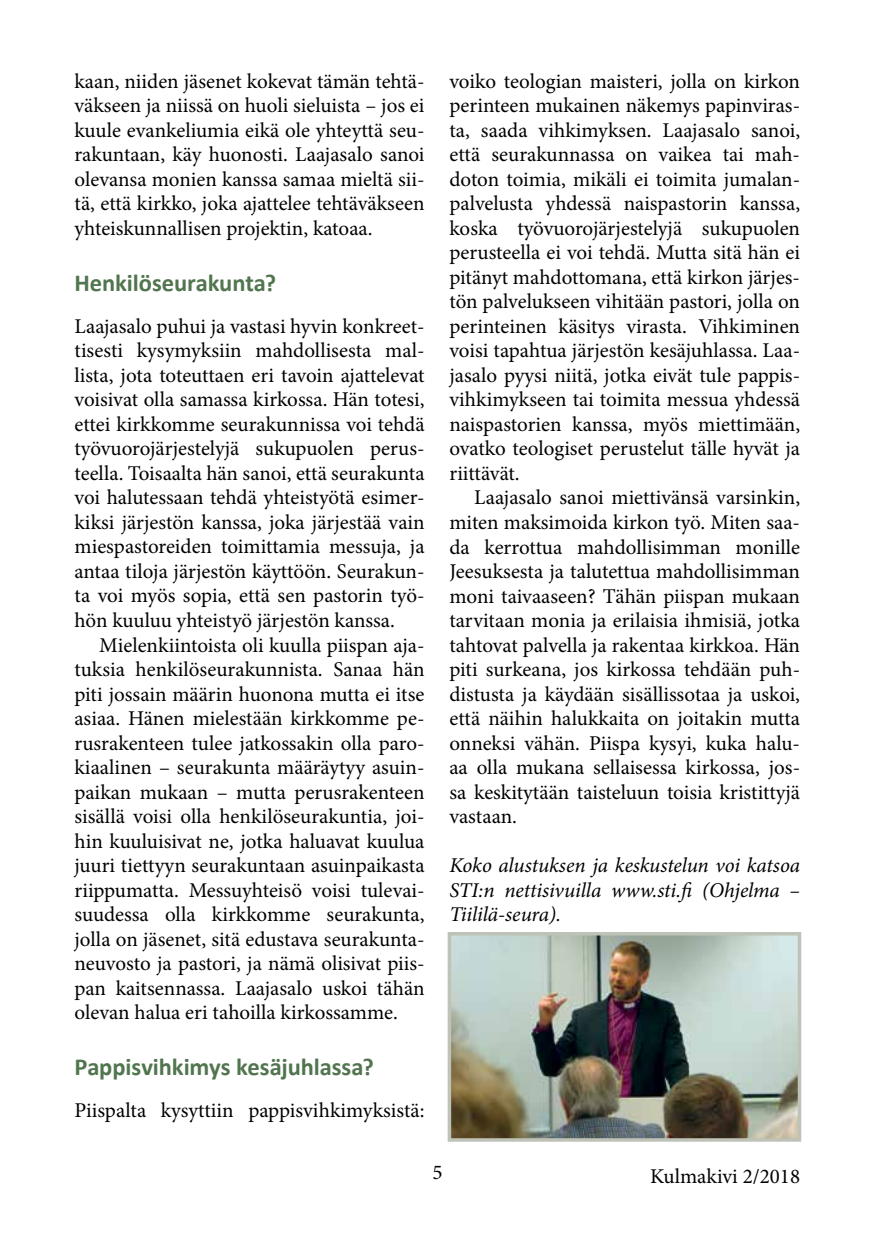
<style>
.page{position:relative;width:874px;height:1241px;background:#fff}
.page>*{position:absolute;margin:0;border:0;box-sizing:border-box;transform-origin:0 0}
.t1{font:700 24.5px "Calibri";letter-spacing:-.005em;color:#51754e}
.t2{font:21px/24.5px "Minion Pro";color:#000;text-align:justify}
.t3{font:italic 21px/24.5px "Minion Pro";letter-spacing:-.005em;color:#000;text-align:justify}
</style>
<div class="page">
<img style="left:452px;top:936px;width:343px;height:200px">
<div style="left:447px;top:931px;width:353px;height:210px;border:4px solid #bec2b7"></div>
<p class="t2" style="left:74px;top:69px;width:351px">kaan, niiden jäsenet kokevat tämän tehtä&shy;väkseen ja niissä on huoli sieluista – jos ei kuule evankeliumia eikä ole yhteyttä seu&shy;rakuntaan, käy huonosti. Laajasalo sanoi olevansa monien kanssa samaa mieltä sii&shy;tä, että kirkko, joka ajattelee tehtäväkseen yhteiskunnallisen projektin, katoaa.</p>
<p class="t1" style="left:74px;top:265px;width:203px">Henkilöseurakunta?</p>
<p class="t2" style="left:74px;top:314px;width:351px">Laajasalo puhui ja vastasi hyvin konkreet&shy;tisesti kysymyksiin mahdollisesta mal&shy;lista, jota toteuttaen eri tavoin ajattelevat voisivat olla samassa kirkossa. Hän totesi, ettei kirkkomme seurakunnissa voi tehdä työvuorojärjestelyjä sukupuolen perus&shy;teella. Toisaalta hän sanoi, että seurakunta voi halutessaan tehdä yhteistyötä esimer&shy;kiksi järjestön kanssa, joka järjestää vain miespastoreiden toimittamia messuja, ja antaa tiloja järjestön käyttöön. Seurakun&shy;ta voi myös sopia, että sen pastorin työ&shy;hön kuuluu yhteistyö järjestön kanssa.</p>
<p class="t2" style="left:74px;top:632px;width:351px;text-indent:25px">Mielenkiintoista oli kuulla piispan aja&shy;tuksia henkilöseurakunnista. Sanaa hän piti jossain määrin huonona mutta ei itse asiaa. Hänen mielestään kirkkomme pe&shy;rusrakenteen tulee jatkossakin olla paro&shy;kiaalinen – seurakunta määräytyy asuin&shy;paikan mukaan – mutta perusrakenteen sisällä voisi olla henkilöseurakuntia, joi&shy;hin kuuluisivat ne, jotka haluavat kuulua juuri tiettyyn seurakuntaan asuinpaikasta riippumatta. Messuyhteisö voisi tulevai&shy;suudessa olla kirkkomme seurakunta, jolla on jäsenet, sitä edustava seurakunta&shy;neuvosto ja pastori, ja nämä olisivat piis&shy;pan kaitsennassa. Laajasalo uskoi tähän olevan halua eri tahoilla kirkossamme.</p>
<p class="t1" style="left:74px;top:1049px;width:300px">Pappisvihkimys kesäjuhlassa?</p>
<p class="t2" style="left:74px;top:1098px;width:351px">Piispalta kysyttiin pappisvihkimyksistä:</p>
<p class="t2" style="left:449px;top:69px;width:352px">voiko teologian maisteri, jolla on kirkon perinteen mukainen näkemys papinviras&shy;ta, saada vihkimyksen. Laajasalo sanoi, että seurakunnassa on vaikea tai mah&shy;doton toimia, mikäli ei toimita jumalan&shy;palvelusta yhdessä naispastorin kanssa, koska työvuorojärjestelyjä sukupuolen perusteella ei voi tehdä. Mutta sitä hän ei pitänyt mahdottomana, että kirkon järjes&shy;tön palvelukseen vihitään pastori, jolla on perinteinen käsitys virasta. Vihkiminen voisi tapahtua järjestön kesäjuhlassa. Laa&shy;jasalo pyysi niitä, jotka eivät tule pappis&shy;vihkimykseen tai toimita messua yhdessä naispastorien kanssa, myös miettimään, ovatko teologiset perustelut tälle hyvät ja riittävät.</p>
<p class="t2" style="left:449px;top:485px;width:352px;text-indent:25px">Laajasalo sanoi miettivänsä varsinkin, miten maksimoida kirkon työ. Miten saa&shy;da kerrottua mahdollisimman monille Jeesuksesta ja talutettua mahdollisimman moni taivaaseen? Tähän piispan mukaan tarvitaan monia ja erilaisia ihmisiä, jotka tahtovat palvella ja rakentaa kirkkoa. Hän piti surkeana, jos kirkossa tehdään puh&shy;distusta ja käydään sisällissotaa ja uskoi, että näihin halukkaita on joitakin mutta onneksi vähän. Piispa kysyi, kuka halu&shy;aa olla mukana sellaisessa kirkossa, jos&shy;sa keskitytään taisteluun toisia kristittyjä vastaan.</p>
<p class="t3" style="left:449px;top:853px;width:352px">Koko alustuksen ja keskustelun voi katsoa STI:n nettisivuilla www.sti.fi (Ohjelma – Tiililä-seura).</p>
<p class="t2" style="left:432px;top:1160px;width:12px">5</p>
<p class="t2" style="left:650px;top:1163px;width:151px">Kulmakivi 2/2018</p>
</div>
